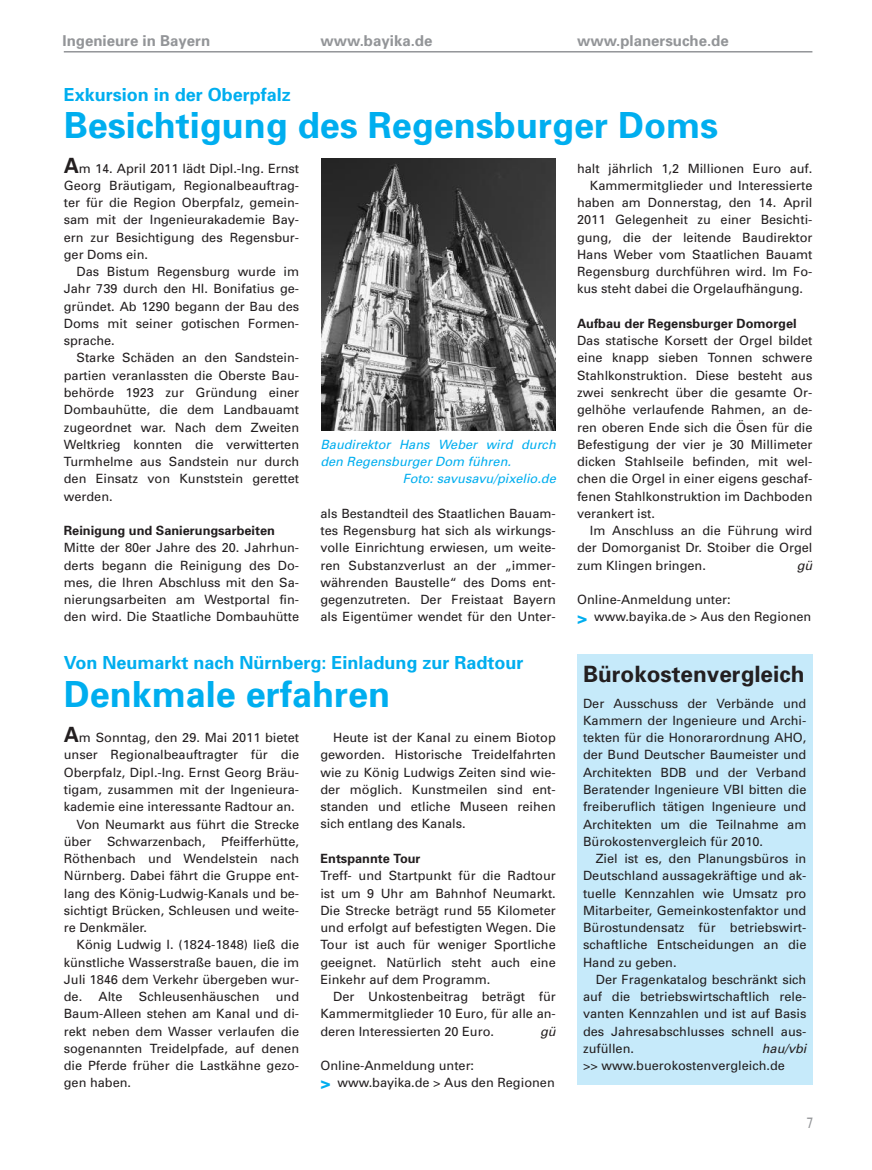
<style>
.page{position:relative;width:872px;height:1170px;background:#fff}
.page>*{position:absolute;margin:0;border:0;box-sizing:border-box;transform-origin:0 0}
.t1{font:700 36px "Univers";color:#00aeef}
.t2{font:700 22.5px "Univers";color:#231f20}
.t3{font:700 18px "Univers";color:#00aeef}
.t4{font:700 15px "Univers";color:#939598}
.t5{font:15px "Univers";color:#939598;scale:.8 1}
.t6{font:12.75px/17.2px "Univers";color:#231f20;text-align:justify}
.t7{font:italic 12.75px "Univers";color:#00aeef}
.t8{font:700 12.75px "Univers";color:#231f20}
.t9{font:italic 12.75px "Univers";color:#231f20}
.s1{font-weight:700;font-size:21px}
</style>
<div class="page">
<hr style="left:64px;top:51px;width:748px;height:2px;background:#939598">
<img style="left:321px;top:158px;width:234px;height:273px">
<div style="left:577px;top:654px;width:235px;height:430px;background:#c6eafa"></div>
<p class="t4" style="left:63px;top:35px;width:149px">Ingenieure in Bayern</p>
<p class="t4" style="left:320px;top:35px;width:113px">www.bayika.de</p>
<p class="t4" style="left:577px;top:35px;width:153px">www.planersuche.de</p>
<h3 class="t3" style="left:64px;top:87px;width:229px">Exkursion in der Oberpfalz</h3>
<h1 class="t1" style="left:64px;top:112px;width:655px">Besichtigung des Regensburger Doms</h1>
<p class="t6" style="left:64px;top:160px;width:237px"><span class="s1">A</span>m 14. April 2011 lädt Dipl.-Ing. Ernst Georg Bräutigam, Regionalbeauftrag&shy;ter für die Region Oberpfalz, gemein&shy;sam mit der Ingenieurakademie Bay&shy;ern zur Besichtigung des Regensbur&shy;ger Doms ein.</p>
<p class="t6" style="left:64px;top:264px;width:237px;text-indent:13px">Das Bistum Regensburg wurde im Jahr 739 durch den Hl. Bonifatius ge&shy;gründet. Ab 1290 begann der Bau des Doms mit seiner gotischen Formen&shy;sprache.</p>
<p class="t6" style="left:64px;top:350px;width:237px;text-indent:13px">Starke Schäden an den Sandstein&shy;partien veranlassten die Oberste Bau&shy;behörde 1923 zur Gründung einer Dombauhütte, die dem Landbauamt zugeordnet war. Nach dem Zweiten Weltkrieg konnten die verwitterten Turmhelme aus Sandstein nur durch den Einsatz von Kunststein gerettet werden.</p>
<p class="t8" style="left:64px;top:526px;width:213px">Reinigung und Sanierungsarbeiten</p>
<p class="t6" style="left:64px;top:540px;width:237px">Mitte der 80er Jahre des 20. Jahrhun&shy;derts begann die Reinigung des Do&shy;mes, die Ihren Abschluss mit den Sa&shy;nierungsarbeiten am Westportal fin&shy;den wird. Die Staatliche Dombauhütte</p>
<p class="t6" style="left:577px;top:160px;width:237px">halt jährlich 1,2 Millionen Euro auf.</p>
<p class="t6" style="left:590px;top:178px;width:224px">Kammermitglieder und Interessierte</p>
<p class="t6" style="left:577px;top:195px;width:237px">haben am Donnerstag, den 14. April</p>
<p class="t6" style="left:577px;top:212px;width:237px">2011 Gelegenheit zu einer Besichti-</p>
<p class="t6" style="left:577px;top:229px;width:237px">gung, die der leitende Baudirektor</p>
<p class="t6" style="left:577px;top:247px;width:237px">Hans Weber vom Staatlichen Bauamt</p>
<p class="t6" style="left:577px;top:264px;width:237px">Regensburg durchführen wird. Im Fo-</p>
<p class="t6" style="left:577px;top:281px;width:227px">kus steht dabei die Orgelaufhängung.</p>
<p class="t8" style="left:577px;top:319px;width:221px">Aufbau der Regensburger Domorgel</p>
<p class="t6" style="left:577px;top:333px;width:237px">Das statische Korsett der Orgel bildet eine knapp sieben Tonnen schwere Stahlkonstruktion. Diese besteht aus zwei senkrecht über die gesamte Or&shy;gelhöhe verlaufende Rahmen, an de&shy;ren oberen Ende sich die Ösen für die Befestigung der vier je 30 Millimeter dicken Stahlseile befinden, mit wel&shy;chen die Orgel in einer eigens geschaf&shy;fenen Stahlkonstruktion im Dachboden verankert ist.</p>
<p class="t6" style="left:577px;top:523px;width:237px;text-indent:13px">Im Anschluss an die Führung wird der Domorganist Dr. Stoiber die Orgel zum Klingen bringen.</p>
<p class="t7" style="left:320px;top:439px;width:237px">Baudirektor Hans Weber wird durch</p>
<p class="t7" style="left:320px;top:457px;width:192px">den Regensburger Dom führen.</p>
<p class="t7" style="left:403px;top:474px;width:155px">Foto: savusavu/pixelio.de</p>
<p class="t6" style="left:320px;top:505px;width:237px">als Bestandteil des Staatlichen Bauam&shy;tes Regensburg hat sich als wirkungs&shy;volle Einrichtung erwiesen, um weite&shy;ren Substanzverlust an der „immer&shy;währenden Baustelle“ des Doms ent&shy;gegenzutreten. Der Freistaat Bayern als Eigentümer wendet für den Unter-</p>
<p class="t9" style="left:797px;top:560px;width:17px">gü</p>
<p class="t6" style="left:594px;top:592px;width:219px;text-indent:-17px">Online-Anmeldung unter: www.bayika.de &gt; Aus den Regionen</p>
<h3 class="t3" style="left:577px;top:610px;width:12px">&gt;</h3>
<h3 class="t3" style="left:64px;top:656px;width:461px">Von Neumarkt nach Nürnberg: Einladung zur Radtour</h3>
<h1 class="t1" style="left:64px;top:681px;width:328px">Denkmale erfahren</h1>
<p class="t6" style="left:64px;top:730px;width:237px"><span class="s1">A</span>m Sonntag, den 29. Mai 2011 bietet</p>
<p class="t6" style="left:64px;top:747px;width:237px">unser Regionalbeauftragter für die</p>
<p class="t6" style="left:64px;top:764px;width:237px">Oberpfalz, Dipl.-Ing. Ernst Georg Bräu-</p>
<p class="t6" style="left:64px;top:781px;width:237px">tigam, zusammen mit der Ingenieura-</p>
<p class="t6" style="left:64px;top:799px;width:232px">kademie eine interessante Radtour an.</p>
<p class="t6" style="left:77px;top:816px;width:224px">Von Neumarkt aus führt die Strecke</p>
<p class="t6" style="left:64px;top:833px;width:237px">über Schwarzenbach, Pfeifferhütte,</p>
<p class="t6" style="left:64px;top:850px;width:237px">Röthenbach und Wendelstein nach</p>
<p class="t6" style="left:64px;top:868px;width:237px">Nürnberg. Dabei fährt die Gruppe ent-</p>
<p class="t6" style="left:64px;top:885px;width:237px">lang des König-Ludwig-Kanals und be-</p>
<p class="t6" style="left:64px;top:902px;width:237px">sichtigt Brücken, Schleusen und weite-</p>
<p class="t6" style="left:64px;top:919px;width:85px">re Denkmäler.</p>
<p class="t6" style="left:77px;top:937px;width:224px">König Ludwig I. (1824-1848) ließ die</p>
<p class="t6" style="left:64px;top:954px;width:237px">künstliche Wasserstraße bauen, die im</p>
<p class="t6" style="left:64px;top:971px;width:237px">Juli 1846 dem Verkehr übergeben wur-</p>
<p class="t6" style="left:64px;top:988px;width:60px">de. Alte</p>
<p class="t6" style="left:139px;top:988px;width:122px">Schleusenhäuschen</p>
<p class="t6" style="left:320px;top:730px;width:237px;text-indent:13px">Heute ist der Kanal zu einem Biotop geworden. Historische Treidelfahrten wie zu König Ludwigs Zeiten sind wie&shy;der möglich. Kunstmeilen sind ent&shy;standen und etliche Museen reihen sich entlang des Kanals.</p>
<p class="t8" style="left:320px;top:853px;width:102px">Entspannte Tour</p>
<p class="t6" style="left:320px;top:868px;width:237px">Treff- und Startpunkt für die Radtour ist um 9 Uhr am Bahnhof Neumarkt.<br>Die Strecke beträgt rund 55 Kilometer und erfolgt auf befestigten Wegen. Die Tour ist auch für weniger Sportliche geeignet. Natürlich steht auch eine Einkehr auf dem Programm.</p>
<p class="t6" style="left:320px;top:988px;width:237px;text-indent:13px">Der Unkostenbeitrag beträgt für Kammermitglieder 10 Euro, für alle an&shy;deren Interessierten 20 Euro.</p>
<p class="t6" style="left:64px;top:988px;width:237px;text-indent:212px">und Baum-Alleen stehen am Kanal und di&shy;rekt neben dem Wasser verlaufen die sogenannten Treidelpfade, auf denen die Pferde früher die Lastkähne gezo&shy;gen haben.</p>
<p class="t9" style="left:540px;top:1026px;width:17px">gü</p>
<p class="t6" style="left:337px;top:1057px;width:219px;text-indent:-17px">Online-Anmeldung unter: www.bayika.de &gt; Aus den Regionen</p>
<h3 class="t3" style="left:320px;top:1075px;width:12px">&gt;</h3>
<h2 class="t2" style="left:583px;top:665px;width:223px">Bürokostenvergleich</h2>
<p class="t6" style="left:583px;top:695px;width:225px">Der Ausschuss der Verbände und Kammern der Ingenieure und Archi&shy;tekten für die Honorarordnung AHO, der Bund Deutscher Baumeister und Architekten BDB und der Verband Beratender Ingenieure VBI bitten die freiberuflich tätigen Ingenieure und Architekten um die Teilnahme am Bürokostenvergleich für 2010.</p>
<p class="t6" style="left:583px;top:850px;width:225px;text-indent:13px">Ziel ist es, den Planungsbüros in Deutschland aussagekräftige und ak&shy;tuelle Kennzahlen wie Umsatz pro Mitarbeiter, Gemeinkostenfaktor und Bürostundensatz für betriebswirt&shy;schaftliche Entscheidungen an die Hand zu geben.</p>
<p class="t6" style="left:583px;top:971px;width:225px;text-indent:13px">Der Fragenkatalog beschränkt sich auf die betriebswirtschaftlich rele&shy;vanten Kennzahlen und ist auf Basis des Jahresabschlusses schnell aus&shy;zufüllen.</p>
<p class="t9" style="left:762px;top:1043px;width:46px">hau/vbi</p>
<p class="t6" style="left:583px;top:1057px;width:203px">&gt;&gt; www.buerokostenvergleich.de</p>
<p class="t5" style="left:806px;top:1116px;width:10px">7</p>
</div>
